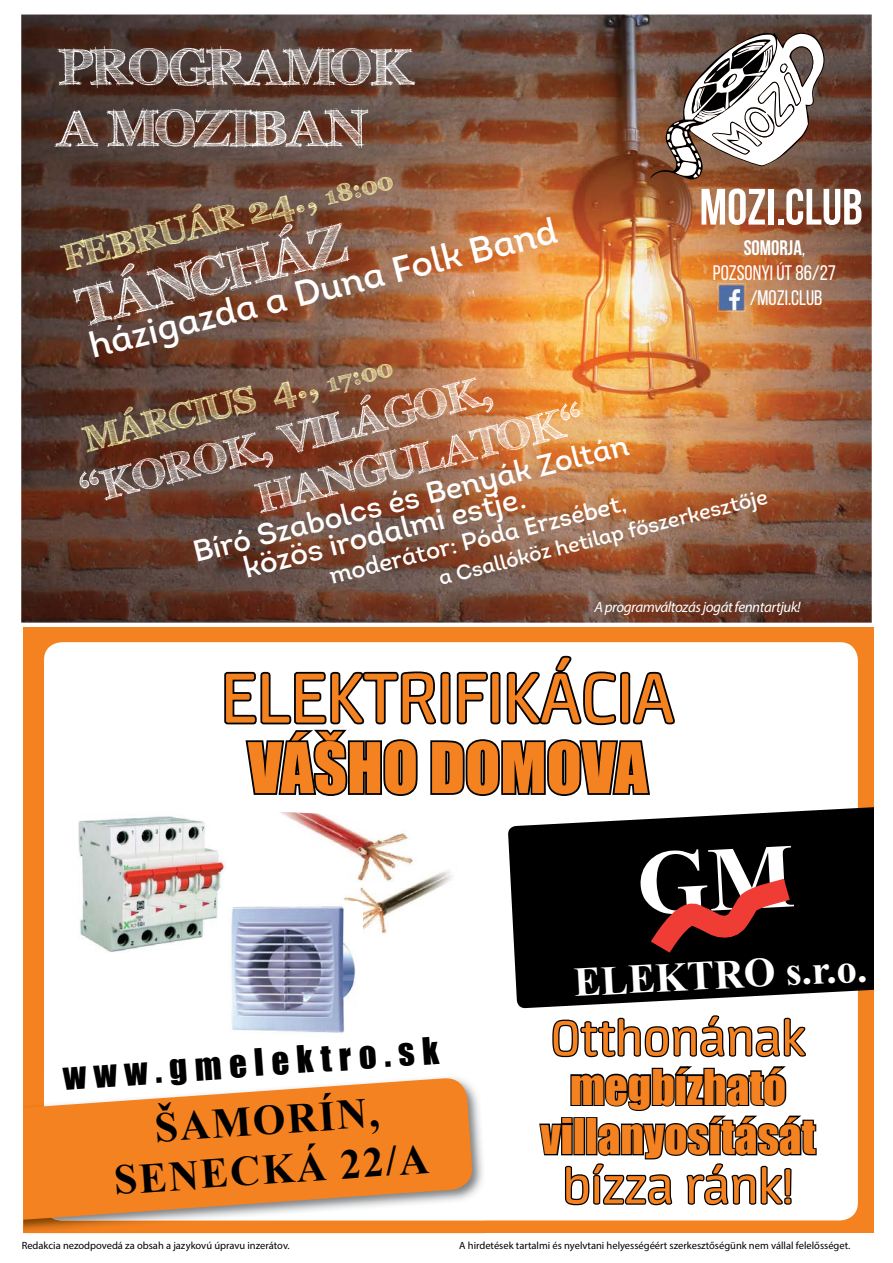
<style>
.page{position:relative;width:893px;height:1263px;background:#fff}
.page>*{position:absolute;margin:0;border:0;box-sizing:border-box;transform-origin:0 0}
.t1{font:79.5px "Neuron";color:#f58220}
.t2{font:64.5px "Impact";color:#f58220}
.t3{font:55.65px "Neuron";color:#f58220}
.t4{font:700 54px "FFF Tusj";color:#fff}
.t5{font:700 51px/61.2px "FFF Tusj";color:#fff}
.t6{font:700 51px "Bebas Neue";color:#fff}
.t7{font:45.15px/49.3px "Impact";color:#f58220;text-align:center}
.t8{font:700 42px/50.4px "FFF Tusj";color:#fff}
.t9{font:700 41.85px/49.3px "Times New Roman";color:#000;text-align:center}
.t10{font:700 40.8px "Times New Roman";color:#fff}
.t11{font:700 36px "FFF Tusj";color:#fff9b2}
.t12{font:36px "Intro Regular Alt";color:#fff}
.t13{font:34.65px "Impact";color:#000}
.t14{font:30px/27px "Intro Regular Alt";color:#fff}
.t15{font:24px "Intro Regular Alt";color:#fff}
.t16{font:21px "Intro Regular Alt";color:#fff}
.t17{font:21px "Bebas Neue";color:#fff}
.t18{font:700 21px "Bebas Neue";color:#fff}
.t19{font:italic 15px "Myriad Pro";letter-spacing:-.03em;color:#fff}
.t20{font:10.5px "Myriad Pro";color:#000}
.s1{font-size:24px}
.s2{font-weight:400}
</style>
<div class="page">
<img style="left:21px;top:15px;width:851px;height:608px">
<svg style="left:650px;top:32px;width:176px;height:148px"></svg>
<img style="left:718px;top:284px;width:27px;height:27px">
<img style="left:718px;top:290px;width:27px;height:15px">
<div style="left:23px;top:627px;width:851px;height:606px;background:#f58220"></div>
<div style="left:44px;top:642px;width:814px;height:578px;background:#fff;border-radius:18px"></div>
<img style="left:23px;top:1220px;width:462px;height:11px">
<svg style="left:23px;top:1104px;width:451px;height:118px;fill:#f58220"></svg>
<svg style="left:818px;top:806px;width:56px;height:202px;background:#181512"></svg>
<svg style="left:70px;top:655px;width:748px;height:552px"></svg>
<h3 class="t5" style="left:57px;top:37px;width:355px">PROGRAMOK<br>A MOZIBAN</h3>
<h3 class="t11" style="left:58px;top:237px;width:341px;rotate:-14deg">FEBRUÁR 24., <span class="s1">18:00</span></h3>
<h3 class="t12" style="left:84px;top:324px;width:483px;rotate:-14deg">házigazda a Duna Folk Band</h3>
<h3 class="t4" style="left:70px;top:277px;width:277px;rotate:-14deg">TÁNCHÁZ</h3>
<h3 class="t6" style="left:699px;top:179px;width:165px">MOZI.club</h3>
<h3 class="t18" style="left:744px;top:236px;width:63px">SOMORJA<span class="s2">,</span></h3>
<h3 class="t17" style="left:713px;top:261px;width:125px">POZSONYI ÚT 86/27</h3>
<h3 class="t17" style="left:750px;top:286px;width:74px">/MOZI.CLUB</h3>
<h3 class="t11" style="left:79px;top:419px;width:318px;rotate:-14deg">MÁRCIUS 4., <span class="s1">17:00</span></h3>
<h3 class="t8" style="left:240px;top:425px;width:336px;text-indent:-171px;rotate:-14deg">“KOROK, VILÁGOK,<br>HANGULATOK“</h3>
<h3 class="t14" style="left:234px;top:528px;width:404px;text-indent:-45px;rotate:-14deg">Bíró Szabolcs és Benyák Zoltán közös irodalmi estje.</h3>
<h3 class="t16" style="left:436px;top:565px;width:340px;rotate:-14deg">a C sallóköz hetilap főszerkesztője</h3>
<h3 class="t15" style="left:326px;top:561px;width:312px;rotate:-14deg">moderátor:Póda Erzsébet,</h3>
<h3 class="t19" style="left:594px;top:597px;width:208px">A programváltozás jogát fenntartjuk!</h3>
<h1 class="t1" style="left:221px;top:655px;width:455px">ELEKTRIFIKÁCIA</h1>
<h2 class="t2" style="left:248px;top:718px;width:401px">VÁŠHO DOMOVA</h2>
<h3 class="t13" style="left:61px;top:1049px;width:378px;rotate:-4deg">www.gmelektro.sk</h3>
<h3 class="t9" style="left:109px;top:1105px;width:317px;rotate:-4deg">ŠAMORÍN,<br>SENECKÁ 22/A</h3>
<h3 class="t10" style="left:572px;top:954px;width:295px;rotate:-3deg">ELEKTRO s.r.o.</h3>
<h3 class="t3" style="left:551px;top:1008px;width:256px">Otthonának</h3>
<h3 class="t7" style="left:541px;top:1061px;width:276px">megbízható villanyosítását</h3>
<h3 class="t3" style="left:563px;top:1156px;width:232px">bízza ránk!</h3>
<p class="t20" style="left:22px;top:1239px;width:270px">Redakcia nezodpovedá za obsah a jazykovú úpravu inzerátov.</p>
<p class="t20" style="left:459px;top:1239px;width:393px">A hirdetések tartalmi és nyelvtani helyességéért szerkesztőségünk nem vállal felelősséget.</p>
</div>
